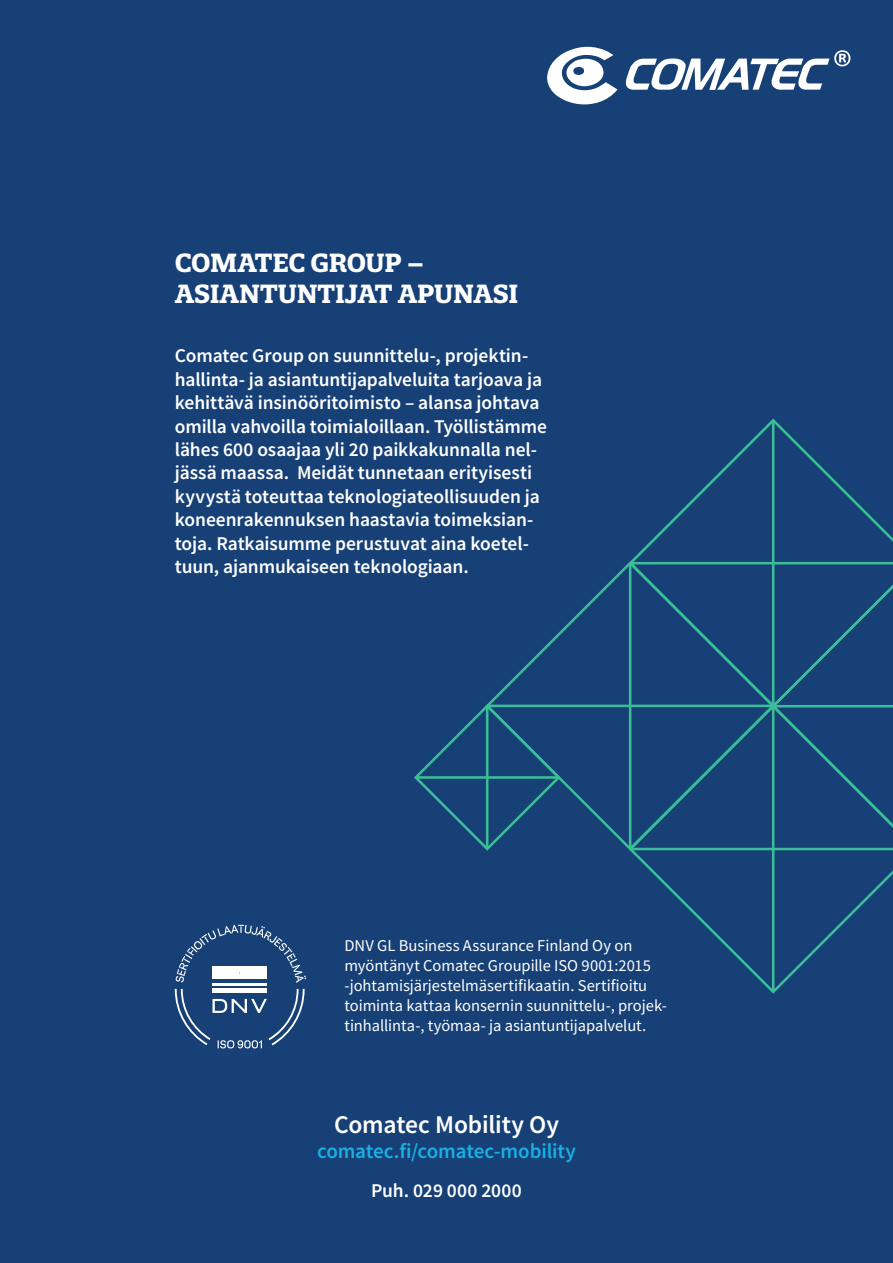
<style>
.page{position:relative;width:893px;height:1263px;background:#164076}
.page>*{position:absolute;margin:0;border:0;box-sizing:border-box;transform-origin:0 0}
.laatikko-otsikko_neg{font:700 25.5px/30.6px "Quatro Slab";letter-spacing:-.01em;color:#fff}
.leipäteksti_nega{font:600 25.5px "Source Sans Pro";letter-spacing:-.005em;color:#fff}
.leipäteksti_nega-2{font:600 21px "Source Sans Pro";letter-spacing:-.005em;color:#1ab0e3}
.leipäteksti_nega-3{font:600 19.5px/23.4px "Source Sans Pro";letter-spacing:-.005em;color:#fff}
.leipäteksti_pieni_ne{font:16.5px/19.8px "Source Sans Pro";letter-spacing:-.005em;color:#fff}
</style>
<div class="page">
<hr style="left:212px;top:984px;width:55px;height:2px;background:#fff">
<hr style="left:212px;top:988px;width:55px;height:4px;background:#fff">
<svg style="left:175px;top:989px;width:130px;height:59px"></svg>
<svg style="left:175px;top:925px;width:131px;height:58px"></svg>
<svg style="left:547px;top:46px;width:70px;height:59px"></svg>
<svg style="left:626px;top:50px;width:224px;height:40px"></svg>
<svg style="left:631px;top:710px;width:262px;height:284px"></svg>
<svg style="left:633px;top:418px;width:260px;height:292px"></svg>
<hr style="left:772px;top:420px;width:2px;height:571px;background:#3bbd98">
<hr style="left:630px;top:562px;width:263px;height:2px;background:#3bbd98">
<hr style="left:630px;top:848px;width:263px;height:2px;background:#3bbd98">
<svg style="left:489px;top:559px;width:288px;height:293px"></svg>
<hr style="left:487px;top:705px;width:286px;height:2px;background:#3bbd98">
<hr style="left:629px;top:563px;width:2px;height:286px;background:#3bbd98">
<svg style="left:414px;top:702px;width:148px;height:150px"></svg>
<hr style="left:416px;top:776px;width:142px;height:3px;background:#3bbd98">
<hr style="left:486px;top:706px;width:2px;height:142px;background:#3bbd98">
<p class="laatikko-otsikko_neg" style="left:175px;top:247px;width:345px">COMATEC GROUP –<br>ASIANTUNTIJAT APUNASI</p>
<p class="leipäteksti_nega-3" style="left:175px;top:344px;width:374px">Comatec Group on suunnittelu-, projektin&shy;hallinta- ja asiantuntijapalveluita tarjoava ja kehittävä insinööritoimisto – alansa johtava omilla vahvoilla toimialoillaan. Työllistämme lähes 600 osaajaa yli 20 paikkakunnalla nel&shy;jässä maassa. Meidät tunnetaan erityisesti kyvystä toteuttaa teknologiateollisuuden ja koneenrakennuksen haastavia toimeksian&shy;toja. Ratkaisumme perustuvat aina koetel&shy;tuun, ajanmukaiseen teknologiaan.</p>
<p class="leipäteksti_pieni_ne" style="left:344px;top:936px;width:324px">DNV GL Business Assurance Finland Oy on myöntänyt Comatec Groupille ISO 9001:2015 -johtamisjärjestelmäsertifikaatin. Sertifioitu toiminta kattaa konsernin suunnittelu-, projek&shy;tinhallinta-, työmaa- ja asiantuntijapalvelut.</p>
<p class="leipäteksti_nega" style="left:334px;top:1108px;width:226px">Comatec Mobility Oy</p>
<p class="leipäteksti_nega-2" style="left:317px;top:1137px;width:260px">comatec.fi/comatec-mobility</p>
<p class="leipäteksti_nega-3" style="left:371px;top:1179px;width:152px">Puh. 029 000 2000</p>
</div>
